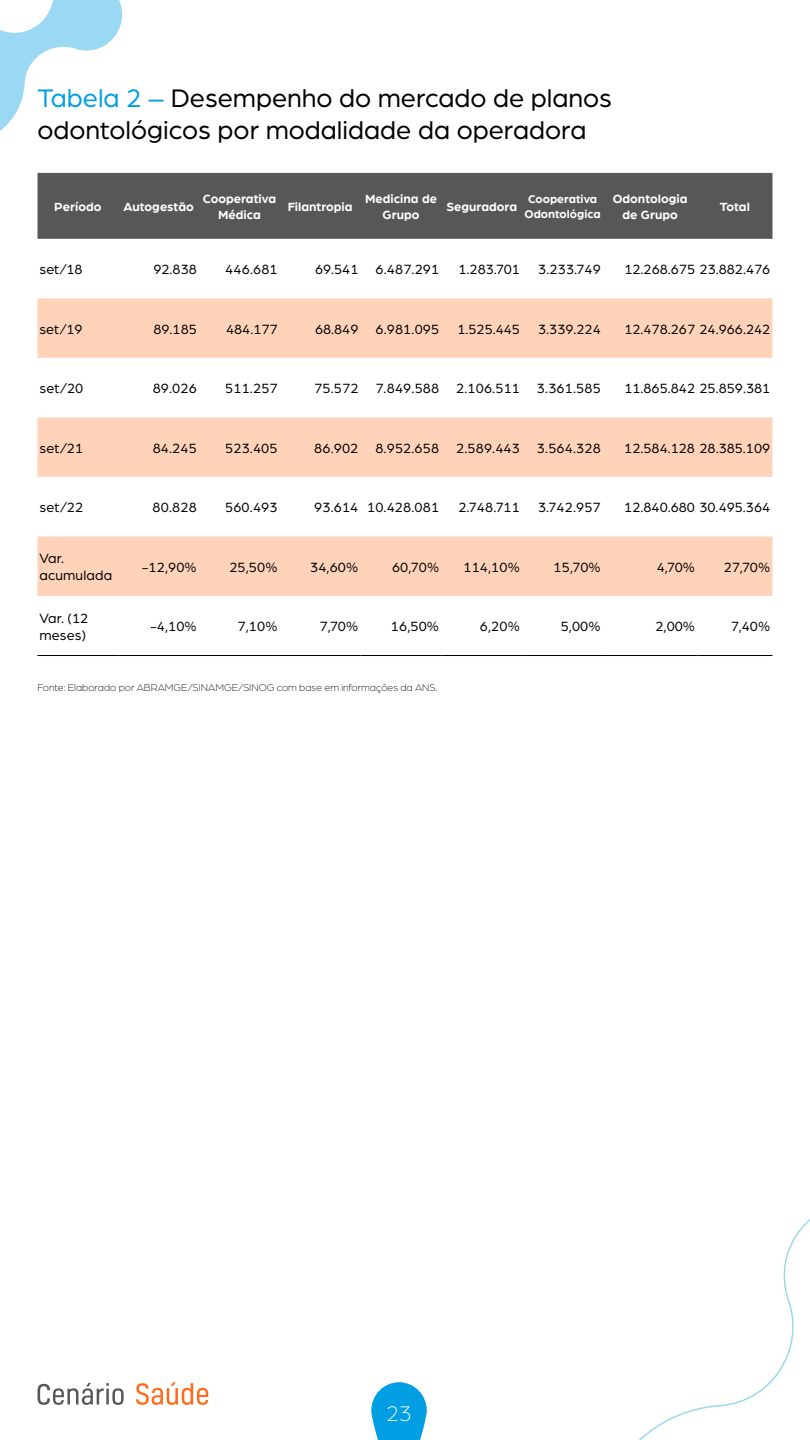
<style>
.page{position:relative;width:810px;height:1440px;background:#fff}
.page>*{position:absolute;margin:0;border:0;box-sizing:border-box;transform-origin:0 0}
.t1{font:27px/32.4px "Arboria";color:#000}
.t2{font:300 22.5px "Arboria";color:#fff}
.t3{font:14.25px/17.1px "Arboria";letter-spacing:.01em;color:#000}
.t4{font:700 12.75px/15.3px "Arboria";color:#fff;text-align:center}
.t5{font:700 12px/14.4px "Arboria";color:#fff}
.t6{font:300 10.5px "Arboria";color:#000}
.s1{color:#009fe3}
</style>
<div class="page">
<svg style="left:371px;top:1382px;width:56px;height:58px"></svg>
<svg style="left:38px;top:1383px;width:86px;height:22px"></svg>
<svg style="left:136px;top:1382px;width:72px;height:23px"></svg>
<svg style="left:639px;top:1219px;width:171px;height:221px"></svg>
<svg style="left:0;top:0;width:123px;height:131px"></svg>
<div style="left:38px;top:173px;width:734px;height:66px;background:#575756"></div>
<svg style="left:38px;top:298px;width:734px;height:298px;fill:#ffd3ba"></svg>
<hr style="left:38px;top:655px;width:80px;height:1px;background:#000">
<hr style="left:118px;top:655px;width:81px;height:1px;background:#000">
<hr style="left:199px;top:655px;width:81px;height:1px;background:#000">
<hr style="left:280px;top:655px;width:81px;height:1px;background:#000">
<hr style="left:361px;top:655px;width:80px;height:1px;background:#000">
<hr style="left:441px;top:655px;width:81px;height:1px;background:#000">
<hr style="left:522px;top:655px;width:81px;height:1px;background:#000">
<hr style="left:603px;top:655px;width:94px;height:1px;background:#000">
<hr style="left:697px;top:655px;width:75px;height:1px;background:#000">
<h1 class="t1" style="left:38px;top:80px;width:576px"><span class="s1">Tabela 2 –</span> Desempenho do mercado de planos odontológicos por modalidade da operadora</h1>
<p class="t4" style="left:54px;top:198px;width:49px">Período</p>
<p class="t4" style="left:123px;top:198px;width:72px">Autogestão</p>
<p class="t4" style="left:203px;top:191px;width:75px">Cooperativa<br>Médica</p>
<p class="t4" style="left:288px;top:198px;width:66px">Filantropia</p>
<p class="t4" style="left:365px;top:191px;width:74px">Medicina de<br>Grupo</p>
<p class="t4" style="left:446px;top:198px;width:72px">Seguradora</p>
<p class="t5" style="left:525px;top:192px;width:78px">Cooperativa<br>Odontológica</p>
<p class="t4" style="left:613px;top:191px;width:76px">Odontologia de Grupo</p>
<p class="t4" style="left:720px;top:198px;width:32px">Total</p>
<p class="t3" style="left:40px;top:260px;width:45px">set/18</p>
<p class="t3" style="left:153px;top:260px;width:45px">92.838</p>
<p class="t3" style="left:225px;top:260px;width:54px">446.681</p>
<p class="t3" style="left:315px;top:260px;width:126px">69.541 6.487.291</p>
<p class="t3" style="left:459px;top:260px;width:63px">1.283.701</p>
<p class="t3" style="left:538px;top:260px;width:64px">3.233.749</p>
<p class="t3" style="left:624px;top:260px;width:147px">12.268.675 23.882.476</p>
<p class="t3" style="left:40px;top:320px;width:45px">set/19</p>
<p class="t3" style="left:153px;top:320px;width:45px">89.185</p>
<p class="t3" style="left:226px;top:320px;width:53px">484.177</p>
<p class="t3" style="left:315px;top:320px;width:126px">68.849 6.981.095</p>
<p class="t3" style="left:457px;top:320px;width:64px">1.525.445</p>
<p class="t3" style="left:538px;top:320px;width:64px">3.339.224</p>
<p class="t3" style="left:624px;top:320px;width:147px">12.478.267 24.966.242</p>
<p class="t3" style="left:40px;top:379px;width:45px">set/20</p>
<p class="t3" style="left:153px;top:379px;width:46px">89.026</p>
<p class="t3" style="left:225px;top:379px;width:54px">511.257</p>
<p class="t3" style="left:314px;top:379px;width:288px">75.572 7.849.588 2.106.511 3.361.585</p>
<p class="t3" style="left:624px;top:379px;width:147px">11.865.842 25.859.381</p>
<p class="t3" style="left:40px;top:439px;width:45px">set/21</p>
<p class="t3" style="left:153px;top:439px;width:46px">84.245</p>
<p class="t3" style="left:225px;top:439px;width:54px">523.405</p>
<p class="t3" style="left:314px;top:439px;width:288px">86.902 8.952.658 2.589.443 3.564.328</p>
<p class="t3" style="left:624px;top:439px;width:147px">12.584.128 28.385.109</p>
<p class="t3" style="left:40px;top:498px;width:45px">set/22</p>
<p class="t3" style="left:153px;top:498px;width:46px">80.828</p>
<p class="t3" style="left:225px;top:498px;width:54px">560.493</p>
<p class="t3" style="left:314px;top:498px;width:126px">93.614 10.428.081</p>
<p class="t3" style="left:458px;top:498px;width:63px">2.748.711</p>
<p class="t3" style="left:538px;top:498px;width:64px">3.742.957</p>
<p class="t3" style="left:624px;top:498px;width:147px">12.840.680 30.495.364</p>
<p class="t3" style="left:39px;top:549px;width:74px">Var. acumulada</p>
<p class="t3" style="left:142px;top:558px;width:56px">-12,90%</p>
<p class="t3" style="left:229px;top:558px;width:50px">25,50%</p>
<p class="t3" style="left:310px;top:558px;width:50px">34,60%</p>
<p class="t3" style="left:392px;top:558px;width:49px">60,70%</p>
<p class="t3" style="left:463px;top:558px;width:58px">114,10%</p>
<p class="t3" style="left:554px;top:558px;width:49px">15,70%</p>
<p class="t3" style="left:657px;top:558px;width:40px">4,70%</p>
<p class="t3" style="left:724px;top:558px;width:48px">27,70%</p>
<p class="t3" style="left:39px;top:609px;width:50px">Var. (12 meses)</p>
<p class="t3" style="left:150px;top:618px;width:48px">-4,10%</p>
<p class="t3" style="left:238px;top:618px;width:41px">7,10%</p>
<p class="t3" style="left:319px;top:618px;width:40px">7,70%</p>
<p class="t3" style="left:391px;top:618px;width:50px">16,50%</p>
<p class="t3" style="left:480px;top:618px;width:41px">6,20%</p>
<p class="t3" style="left:561px;top:618px;width:41px">5,00%</p>
<p class="t3" style="left:656px;top:618px;width:41px">2,00%</p>
<p class="t3" style="left:731px;top:618px;width:41px">7,40%</p>
<p class="t6" style="left:38px;top:681px;width:402px">Fonte: Elaborado por ABRAMGE/SINAMGE/SINOG com base em informações da ANS.</p>
<h2 class="t2" style="left:386px;top:1399px;width:27px">23</h2>
</div>
